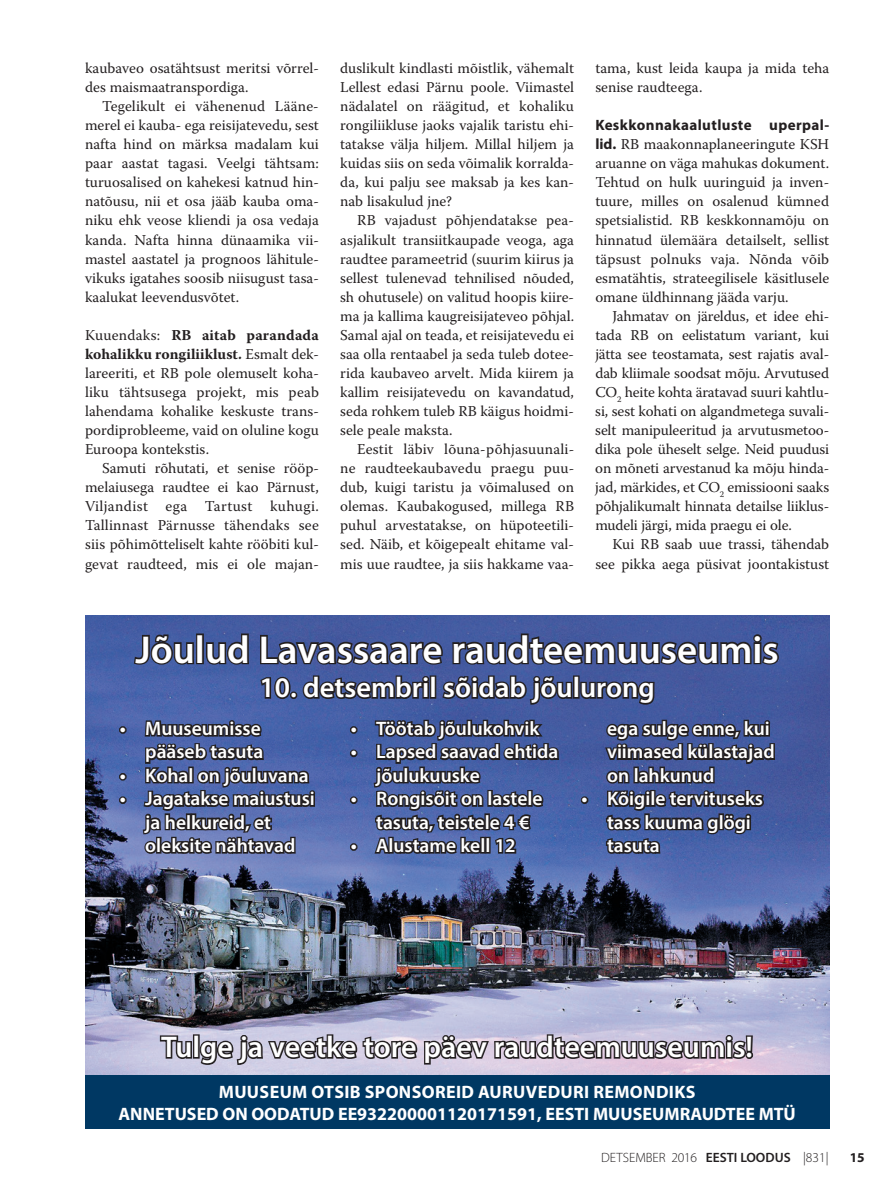
<style>
.page{position:relative;width:893px;height:1191px;background:#fff}
.page>*{position:absolute;margin:0;border:0;box-sizing:border-box;transform-origin:0 0}
.t1{font:600 39px "Myriad Pro";color:#fff}
.t2{font:600 30px "Myriad Pro";color:#fff}
.t3{font:600 28.5px "Myriad Pro";color:#fff}
.t4{font:600 19.5px/23.4px "Myriad Pro";color:#fff}
.t5{font:700 18px "Myriad Pro";color:#fff}
.t6{font:700 18px "Myriad Pro";letter-spacing:.02em;color:#fff}
.t7{font:15px/19px "Warnock Pro";color:#231f20;text-align:justify}
.t8{font:700 15px "Myriad Pro";letter-spacing:.025em;color:#231f20}
.t9{font:600 13.5px "Myriad Pro";color:#231f20}
.t10{font:300 13.5px "Myriad Pro";color:#231f20}
.t11{font:700 13.5px "Myriad Pro";color:#231f20}
.s1{font-weight:700}
.s2{font-family:"Myriad Pro";font-weight:700}
.s3{font-weight:300}
</style>
<div class="page">
<img style="left:85px;top:615px;width:744px;height:460px">
<div style="left:119px;top:726px;width:8px;height:8px;border:3px solid #231f20;border-radius:50%"></div>
<div style="left:119px;top:773px;width:8px;height:7px;border:3px solid #231f20;border-radius:50%"></div>
<div style="left:119px;top:796px;width:8px;height:8px;border:3px solid #231f20;border-radius:50%"></div>
<svg style="left:132px;top:615px;width:648px;height:316px;background:#41507f"></svg>
<img style="left:158px;top:961px;width:597px;height:114px">
<div style="left:85px;top:1075px;width:744px;height:54px;background:#003863"></div>
<p class="t7" style="left:85px;top:58px;width:235px">kaubaveo osatähtsust meritsi võrrel&shy;des maismaatranspordiga.</p>
<p class="t7" style="left:85px;top:96px;width:235px;text-indent:17px">Tegelikult ei vähenenud Lääne&shy;merel ei kauba- ega reisijatevedu, sest nafta hind on märksa madalam kui paar aastat tagasi. Veelgi tähtsam: turuosalised on kahekesi katnud hin&shy;natõusu, nii et osa jääb kauba oma&shy;niku ehk veose kliendi ja osa vedaja kanda. Nafta hinna dünaamika vii&shy;mastel aastatel ja prognoos lähitule&shy;vikuks igatahes soosib niisugust tasa&shy;kaalukat leevendusvõtet.</p>
<p class="t7" style="left:85px;top:325px;width:235px">Kuuendaks: <span class="s1">RB aitab parandada kohalikku rongiliiklust.</span> Esmalt dek&shy;lareeriti, et RB pole olemuselt koha&shy;liku tähtsusega projekt, mis peab lahendama kohalike keskuste trans&shy;pordiprobleeme, vaid on oluline kogu Euroopa kontekstis.</p>
<p class="t7" style="left:85px;top:458px;width:235px;text-indent:17px">Samuti rõhutati, et senise rööp&shy;melaiusega raudtee ei kao Pärnust, Viljandist ega Tartust kuhugi.<br>Tallinnast Pärnusse tähendaks see siis põhimõtteliselt kahte rööbiti kul&shy;gevat raudteed, mis ei ole majan-</p>
<p class="t7" style="left:340px;top:58px;width:235px">duslikult kindlasti mõistlik, vähemalt Lellest edasi Pärnu poole. Viimastel nädalatel on räägitud, et kohaliku rongiliikluse jaoks vajalik taristu ehi&shy;tatakse välja hiljem. Millal hiljem ja kuidas siis on seda võimalik korralda&shy;da, kui palju see maksab ja kes kan&shy;nab lisakulud jne?</p>
<p class="t7" style="left:340px;top:211px;width:235px;text-indent:17px">RB vajadust põhjendatakse pea&shy;asjalikult transiitkaupade veoga, aga raudtee parameetrid (suurim kiirus ja sellest tulenevad tehnilised nõuded, sh ohutusele) on valitud hoopis kiire&shy;ma ja kallima kaugreisijateveo põhjal.<br>Samal ajal on teada, et reisijatevedu ei saa olla rentaabel ja seda tuleb dotee&shy;rida kaubaveo arvelt. Mida kiirem ja kallim reisijatevedu on kavandatud, seda rohkem tuleb RB käigus hoidmi&shy;sele peale maksta.</p>
<p class="t7" style="left:340px;top:439px;width:235px;text-indent:17px">Eestit läbiv lõuna-põhjasuunali&shy;ne raudteekaubavedu praegu puu&shy;dub, kuigi taristu ja võimalused on olemas. Kaubakogused, millega RB puhul arvestatakse, on hüpoteetili&shy;sed. Näib, et kõigepealt ehitame val&shy;mis uue raudtee, ja siis hakkame vaa-</p>
<p class="t7" style="left:595px;top:58px;width:235px">tama, kust leida kaupa ja mida teha senise raudteega.</p>
<p class="t8" style="left:595px;top:115px;width:235px">KESKKONNAKAALUTLUSTE UPERPAL-</p>
<p class="t7" style="left:595px;top:134px;width:235px"><span class="s2">LID.</span> RB maakonnaplaneeringute KSH aruanne on väga mahukas dokument.<br>Tehtud on hulk uuringuid ja inven&shy;tuure, milles on osalenud kümned spetsialistid. RB keskkonnamõju on hinnatud ülemäära detailselt, sellist täpsust polnuks vaja. Nõnda võib esmatähtis, strateegilisele käsitlusele omane üldhinnang jääda varju.</p>
<p class="t7" style="left:595px;top:306px;width:235px;text-indent:17px">Jahmatav on järeldus, et idee ehi&shy;tada RB on eelistatum variant, kui jätta see teostamata, sest rajatis aval&shy;dab kliimale soodsat mõju. Arvutused CO<sub>2</sub> heite kohta äratavad suuri kahtlu&shy;si, sest kohati on algandmetega suvali&shy;selt manipuleeritud ja arvutusmetoo&shy;dika pole üheselt selge. Neid puudusi on mõneti arvestanud ka mõju hinda&shy;jad, märkides, et CO<sub>2</sub> emissiooni saaks põhjalikumalt hinnata detailse liiklus&shy;mudeli järgi, mida praegu ei ole.</p>
<p class="t7" style="left:595px;top:535px;width:235px;text-align:right">Kui RB saab uue trassi, tähendab see pikka aega püsivat joontakistust</p>
<h1 class="t1" style="left:135px;top:625px;width:645px">Jõulud Lavassaare raudteemuuseumis</h1>
<h3 class="t3" style="left:259px;top:669px;width:397px">10. detsembril sõidab jõulurong</h3>
<h3 class="t4" style="left:120px;top:716px;width:145px;text-align:right">• Muuseumisse pääseb tasuta</h3>
<h3 class="t4" style="left:120px;top:763px;width:191px">• Kohal on jõuluvana</h3>
<h3 class="t4" style="left:145px;top:786px;width:171px;text-indent:-26px">• Jagatakse maiustusi ja helkureid, et oleksite nähtavad</h3>
<h3 class="t4" style="left:351px;top:716px;width:190px">• Töötab jõulukohvik</h3>
<h3 class="t4" style="left:376px;top:739px;width:184px;text-indent:-26px">• Lapsed saavad ehtida jõulukuuske</h3>
<h3 class="t4" style="left:376px;top:786px;width:168px;text-indent:-26px">• Rongisõit on lastele tasuta, teistele 4 €</h3>
<h3 class="t4" style="left:351px;top:833px;width:167px">• Alustame kell 12</h3>
<h3 class="t4" style="left:607px;top:716px;width:169px">ega sulge enne, kui viimased külastajad on lahkunud</h3>
<h3 class="t4" style="left:607px;top:786px;width:158px;text-indent:-26px">• Kõigile tervituseks tass kuuma glögi tasuta</h3>
<h2 class="t2" style="left:161px;top:1028px;width:593px">Tulge ja veetke tore päev raudteemuuseumis!</h2>
<p class="t6" style="left:219px;top:1080px;width:214px">MUUSEUM OTSIB SPONSOREI</p>
<p class="t6" style="left:462px;top:1080px;width:145px">D AURUVEDURI REMO</p>
<p class="t5" style="left:643px;top:1080px;width:54px">NDIKS</p>
<p class="t5" style="left:118px;top:1101px;width:502px">ANN ETUSED ON OODATUD EE932200001120171591, EESTI MUUS</p>
<p class="t5" style="left:642px;top:1101px;width:155px">EUMRAUDTEE MTÜ</p>
<p class="t10" style="left:803px;top:1150px;width:27px">|831|</p>
<p class="t9" style="left:601px;top:1148px;width:190px"><span class="s3">DETSEMBer</span> <span class="s3">2016</span> Eesti LOODUS</p>
<p class="t11" style="left:850px;top:1148px;width:16px">15</p>
</div>
